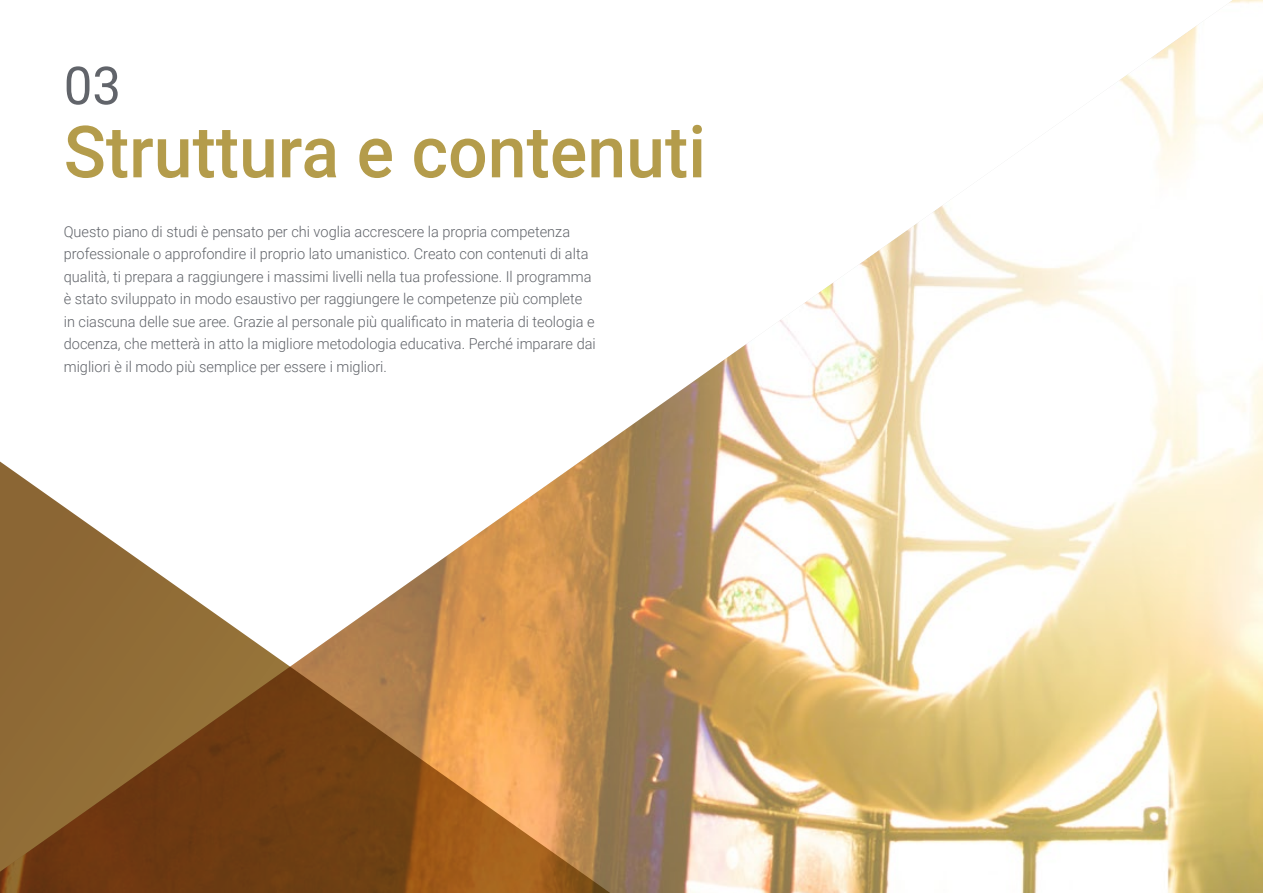
<style>
.page{position:relative;width:1263px;height:893px;background:#fff}
.page>*{position:absolute;margin:0;border:0;box-sizing:border-box;transform-origin:0 0}
.t1{font:500 72px "Roboto";color:#b49c4b}
.t2{font:52.5px "Roboto";color:#61646a}
.t3{font:300 15px/22.5px "Roboto";color:#61646a}
</style>
<div class="page">
<img style="left:602px;top:0;width:661px;height:893px">
<svg style="left:0;top:446px;width:640px;height:447px"></svg>
<h2 class="t2" style="left:64px;top:49px;width:59px">03</h2>
<h1 class="t1" style="left:64px;top:101px;width:644px">Struttura e contenuti</h1>
<p class="t3" style="left:64px;top:219px;width:533px">Questo piano di studi è pensato per chi voglia accrescere la propria competenza professionale o approfondire il proprio lato umanistico. Creato con contenuti di alta qualità, ti prepara a raggiungere i massimi livelli nella tua professione. Il programma è stato sviluppato in modo esaustivo per raggiungere le competenze più complete in ciascuna delle sue aree. Grazie al personale più qualificato in materia di teologia e docenza, che metterà in atto la migliore metodologia educativa. Perché imparare dai migliori è il modo più semplice per essere i migliori.</p>
</div>
